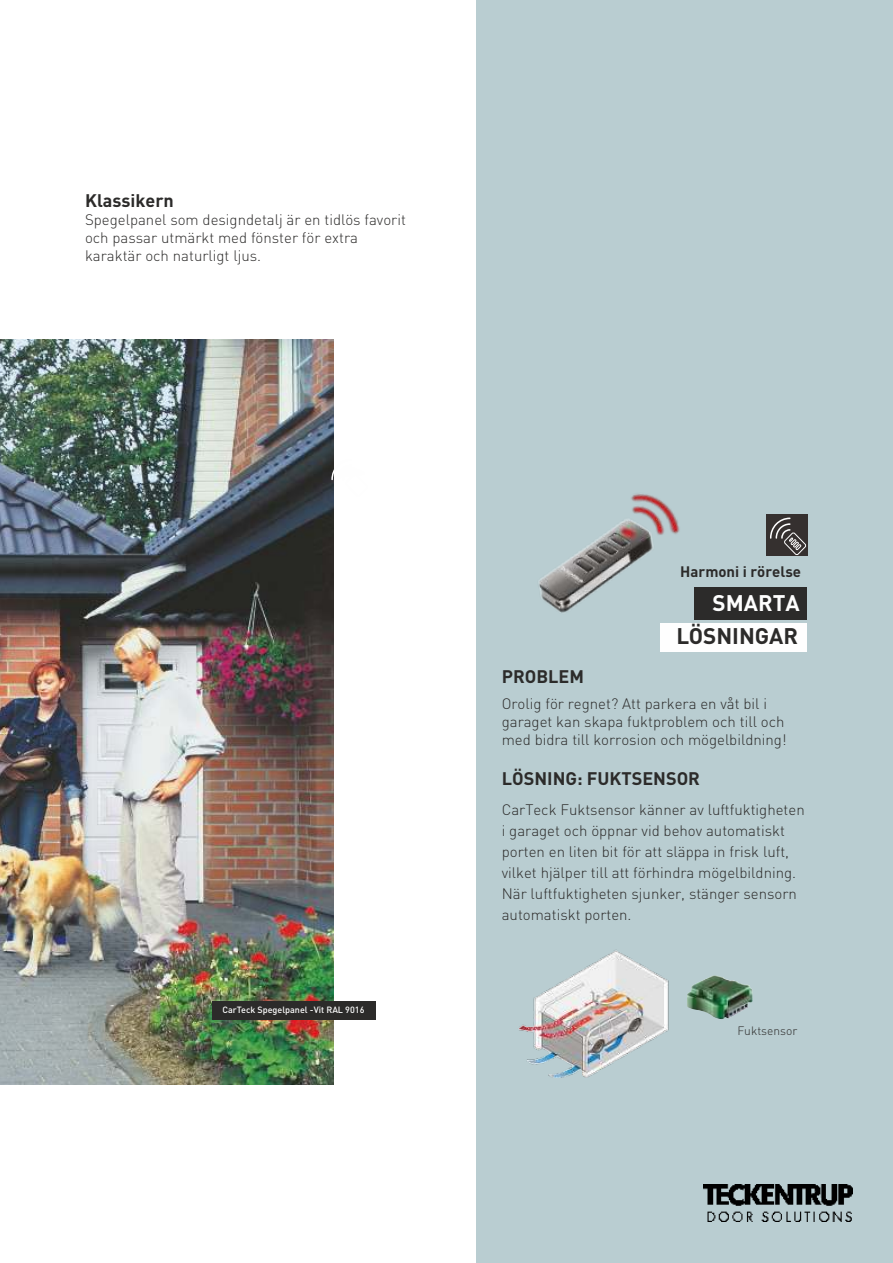
<style>
.page{position:relative;width:893px;height:1263px;background:#fff}
.page>*{position:absolute;margin:0;border:0;box-sizing:border-box;transform-origin:0 0}
.t1{font:700 22.35px "DIN";color:#2c2b2a}
.t2{font:700 22.35px "DIN";color:#fefefe}
.t3{font:700 18px "DIN";color:#2c2b2a}
.t4{font:300 15px/21px "DIN";color:#2c2b2a}
.t5{font:700 15px "DIN";color:#2c2b2a}
.t6{font:300 12px "DIN";color:#2c2b2a}
.t7{font:500 9px "DIN";color:#fefefe}
</style>
<div class="page">
<div style="left:477px;top:0;width:416px;height:1263px;background:#b9cdd1"></div>
<img style="left:0;top:340px;width:333px;height:744px">
<div style="left:212px;top:1001px;width:164px;height:19px;background:#2c2b2a"></div>
<img style="left:519px;top:949px;width:150px;height:129px">
<img style="left:687px;top:975px;width:66px;height:44px">
<img style="left:539px;top:494px;width:156px;height:126px">
<svg style="left:331px;top:459px;width:3px;height:38px"></svg>
<div style="left:767px;top:514px;width:41px;height:42px;background:#35302f"></div>
<svg style="left:770px;top:518px;width:37px;height:37px"></svg>
<div style="left:660px;top:623px;width:147px;height:29px;background:#fefefe"></div>
<div style="left:695px;top:587px;width:112px;height:32px;background:#2c2b2a"></div>
<img style="left:703px;top:1184px;width:149px;height:37px">
<p class="t3" style="left:85px;top:192px;width:90px">Klassikern</p>
<p class="t4" style="left:85px;top:212px;width:322px;line-height:18px">Spegelpanel som designdetalj är en tidlös favorit och passar utmärkt med fönster för extra karaktär och naturligt ljus.</p>
<p class="t7" style="left:222px;top:1005px;width:144px">CarTeck Spegelpanel -Vit RAL 9016</p>
<p class="t5" style="left:680px;top:565px;width:122px">Harmoni i rörelse</p>
<h1 class="t2" style="left:713px;top:592px;width:89px">SMARTA</h1>
<h1 class="t1" style="left:676px;top:626px;width:123px">LÖSNINGAR</h1>
<p class="t3" style="left:502px;top:668px;width:84px">PROBLEM</p>
<p class="t4" style="left:502px;top:696px;width:286px;line-height:18px">Orolig för regnet? Att parkera en våt bil i garaget kan skapa fuktproblem och till och med bidra till korrosion och mögelbildning!</p>
<p class="t3" style="left:502px;top:770px;width:200px">LÖSNING: FUKTSENSOR</p>
<p class="t4" style="left:502px;top:799px;width:304px">CarTeck Fuktsensor känner av luftfuktigheten i garaget och öppnar vid behov automatiskt porten en liten bit för att släppa in frisk luft, vilket hjälper till att förhindra mögelbildning.<br>När luftfuktigheten sjunker, stänger sensorn automatiskt porten.</p>
<p class="t6" style="left:737px;top:1025px;width:61px">Fuktsensor</p>
</div>
